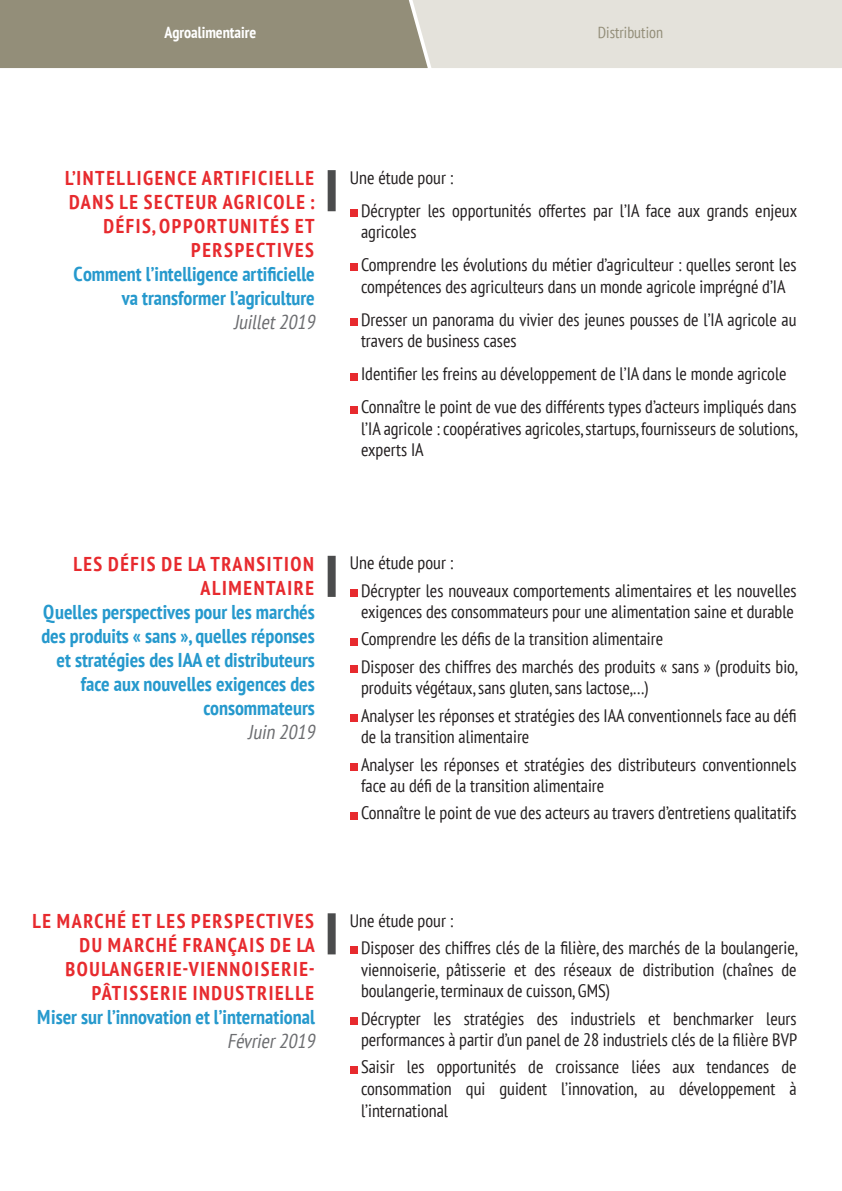
<style>
.page{position:relative;width:842px;height:1191px;background:#fff}
.page>*{position:absolute;margin:0;border:0;box-sizing:border-box;transform-origin:0 0}
.t1{font:700 condensed 20px/24px "PT Sans";color:#2699cd;text-align:right}
.t2{font:700 condensed 20px/24px "PT Sans";letter-spacing:.08em;color:#e72a2e;text-align:right}
.t3{font:italic condensed 20px "PT Sans";color:#6c6d70}
.t4{font:condensed 18px/21.6px "PT Sans";color:#231f20}
.t5{font:700 condensed 16px "PT Sans";color:#fff}
.t6{font:condensed 16px "PT Sans";color:#938e79}
</style>
<div class="page">
<div style="left:350px;top:589px;width:7px;height:7px;background:#e72a2e"></div>
<div style="left:350px;top:638px;width:7px;height:7px;background:#e72a2e"></div>
<div style="left:350px;top:665px;width:7px;height:7px;background:#e72a2e"></div>
<div style="left:350px;top:714px;width:7px;height:7px;background:#e72a2e"></div>
<div style="left:350px;top:763px;width:7px;height:7px;background:#e72a2e"></div>
<div style="left:350px;top:812px;width:7px;height:7px;background:#e72a2e"></div>
<div style="left:328px;top:556px;width:8px;height:41px;background:#4b4c4d"></div>
<div style="left:350px;top:946px;width:7px;height:8px;background:#e72a2e"></div>
<div style="left:350px;top:1017px;width:7px;height:7px;background:#e72a2e"></div>
<div style="left:350px;top:1066px;width:7px;height:7px;background:#e72a2e"></div>
<div style="left:328px;top:913px;width:8px;height:41px;background:#4b4c4d"></div>
<svg style="left:0;top:0;width:842px;height:68px;background:#bbb8aa"></svg>
<div style="left:350px;top:209px;width:7px;height:8px;background:#e72a2e"></div>
<div style="left:350px;top:264px;width:7px;height:7px;background:#e72a2e"></div>
<div style="left:350px;top:318px;width:7px;height:8px;background:#e72a2e"></div>
<div style="left:350px;top:373px;width:7px;height:7px;background:#e72a2e"></div>
<div style="left:350px;top:406px;width:7px;height:7px;background:#e72a2e"></div>
<div style="left:328px;top:170px;width:8px;height:41px;background:#4b4c4d"></div>
<p class="t5" style="left:165px;top:21px;width:93px">Agroalimentaire</p>
<p class="t6" style="left:598px;top:22px;width:67px">Distribution</p>
<p class="t2" style="left:65px;top:166px;width:251px">L’INTELLIGENCE ARTIFICIELLE<br>DANS LE SECTEUR AGRICOLE :<br>DÉFIS, OPPORTUNITÉS ET<br>PERSPECTIVES</p>
<p class="t1" style="left:74px;top:262px;width:243px">Comment l’intelligence artificielle va transformer l’agriculture</p>
<p class="t3" style="left:234px;top:309px;width:87px">Juillet2019</p>
<p class="t4" style="left:350px;top:166px;width:105px">Une étude pour :</p>
<p class="t4" style="left:361px;top:199px;width:438px">Décrypter les opportunités offertes par l’IA face aux grands enjeux agricoles</p>
<p class="t4" style="left:361px;top:254px;width:437px">Comprendre les évolutions du métier d’agriculteur : quelles seront les compétences des agriculteurs dans un monde agricole imprégné d’IA</p>
<p class="t4" style="left:361px;top:308px;width:437px">Dresser un panorama du vivier des jeunes pousses de l’IA agricole au travers de business cases</p>
<p class="t4" style="left:361px;top:363px;width:427px">Identifier les freins au développement de l’IA dans le monde agricole</p>
<p class="t4" style="left:361px;top:396px;width:438px;text-align:justify">Connaître le point de vue des différents types d’acteurs impliqués dans l’IA agricole : coopératives agricoles, startups, fournisseurs de solutions, experts IA</p>
<p class="t2" style="left:73px;top:551px;width:242px">LES DÉFIS DE LA TRANSITION<br>ALIMENTAIRE</p>
<p class="t1" style="left:41px;top:599px;width:275px">Quelles perspectives pour les marchés des produits « sans », quelles réponses et stratégies des IAA et distributeurs face aux nouvelles exigences des consommateurs</p>
<p class="t3" style="left:248px;top:719px;width:73px">Juin 2019</p>
<p class="t4" style="left:350px;top:552px;width:105px">Une étude pour :</p>
<p class="t4" style="left:361px;top:579px;width:437px">Décrypter les nouveaux comportements alimentaires et les nouvelles exigences des consommateurs pour une alimentation saine et durable</p>
<p class="t4" style="left:361px;top:628px;width:304px">Comprendre les défis de la transition alimentaire</p>
<p class="t4" style="left:361px;top:655px;width:438px">Disposer des chiffres des marchés des produits « sans » (produits bio, produits végétaux, sans gluten, sans lactose,…)</p>
<p class="t4" style="left:361px;top:704px;width:437px">Analyser les réponses et stratégies des IAA conventionnels face au défi de la transition alimentaire</p>
<p class="t4" style="left:361px;top:753px;width:437px">Analyser les réponses et stratégies des distributeurs conventionnels face au défi de la transition alimentaire</p>
<p class="t4" style="left:361px;top:802px;width:437px">Connaître le point de vue des acteurs au travers d’entretiens qualitatifs</p>
<p class="t2" style="left:33px;top:909px;width:284px">LE MARCHÉ ET LES PERSPECTIVES<br>DU MARCHÉ FRANÇAIS DE LA<br>BOULANGERIE-VIENNOISERIE-<br>PÂTISSERIE INDUSTRIELLE</p>
<p class="t1" style="left:37px;top:1005px;width:279px">Miser sur l’innovation et l’international</p>
<p class="t3" style="left:227px;top:1028px;width:94px">Février2019</p>
<p class="t4" style="left:350px;top:909px;width:105px">Une étude pour :</p>
<p class="t4" style="left:361px;top:936px;width:438px;text-align:justify">Disposer des chiffres clés de la filière, des marchés de la boulangerie, viennoiserie, pâtisserie et des réseaux de distribution (chaînes de boulangerie, terminaux de cuisson, GMS)</p>
<p class="t4" style="left:361px;top:1007px;width:438px">Décrypter les stratégies des industriels et benchmarker leurs performances à partir d’un panel de 28 industriels clés de la filière BVP</p>
<p class="t4" style="left:361px;top:1056px;width:437px;text-align:justify">Saisir les opportunités de croissance liées aux tendances de consommation qui guident l’innovation, au développement à l’international</p>
</div>
